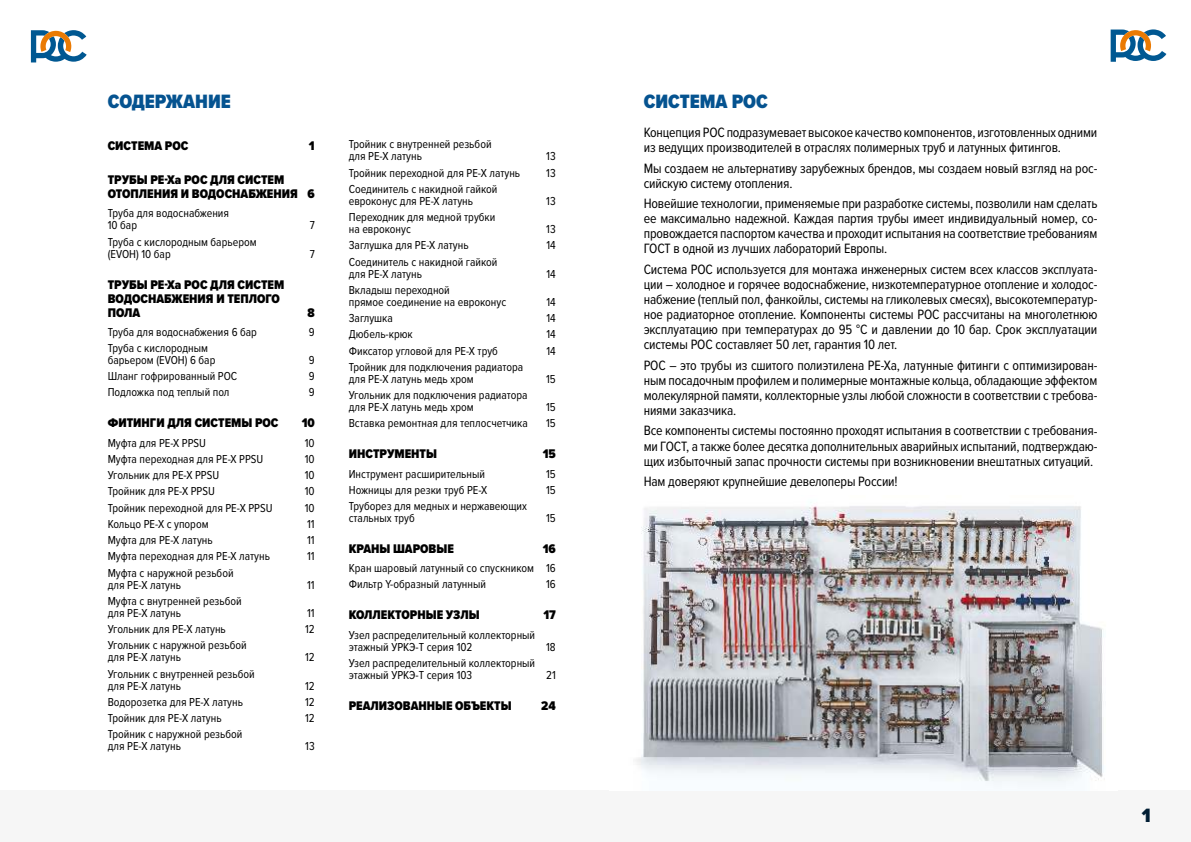
<style>
.page{position:relative;width:1191px;height:842px;background:#fff}
.page>*{position:absolute;margin:0;border:0;box-sizing:border-box;transform-origin:0 0}
.t1{font:900 20px "Proxima Nova Cond";color:#055390}
.t2{font:900 20px "Proxima Nova Cond";color:#001d33}
.t3{font:14px/15px "Proxima Nova Cond";letter-spacing:-.01em;color:#000;text-align:justify}
.t4{font:900 13px/14px "Proxima Nova Cond";color:#000}
.t5{font:12px/12px "Proxima Nova Cond";color:#000}
</style>
<div class="page">
<svg style="left:31px;top:30px;width:56px;height:32px"></svg>
<svg style="left:1110px;top:29px;width:56px;height:33px"></svg>
<div style="left:0;top:791px;width:1191px;height:51px;background:#f6f6f6"></div>
<img style="left:635px;top:502px;width:469px;height:283px">
<h1 class="t1" style="left:108px;top:93px;width:125px">СОДЕРЖАНИЕ</h1>
<p class="t4" style="left:108px;top:139px;width:82px">СИСТЕМА РОС</p>
<p class="t4" style="left:309px;top:139px;width:7px">1</p>
<p class="t4" style="left:108px;top:173px;width:208px">ТРУБЫ PE-Xa POC ДЛЯ СИСТЕМ<br>ОТОПЛЕНИЯ И ВОДОСНАБЖЕНИЯ 6</p>
<p class="t5" style="left:108px;top:208px;width:123px">Труба для водоснабжения<br>10 бар</p>
<p class="t5" style="left:310px;top:220px;width:7px">7</p>
<p class="t5" style="left:108px;top:236px;width:150px">Труба с кислородным барьером (EVOH) 10 бар</p>
<p class="t4" style="left:108px;top:277px;width:178px">ТРУБЫ PE-Xa РОС ДЛЯ СИСТЕМ<br>ВОДОСНАБЖЕНИЯ И ТЕПЛОГО<br>ПОЛА</p>
<p class="t5" style="left:310px;top:248px;width:7px">7</p>
<p class="t4" style="left:307px;top:305px;width:9px">8</p>
<p class="t5" style="left:108px;top:326px;width:151px">Труба для водоснабжения 6 бар</p>
<p class="t5" style="left:309px;top:326px;width:7px">9</p>
<p class="t5" style="left:108px;top:343px;width:109px">Труба с кислородным барьером (EVOH) 6 бар</p>
<p class="t5" style="left:309px;top:355px;width:7px">9</p>
<p class="t5" style="left:108px;top:371px;width:131px">Шланг гофрированный РОС</p>
<p class="t5" style="left:309px;top:371px;width:7px">9</p>
<p class="t5" style="left:108px;top:387px;width:123px">Подложка под теплый пол</p>
<p class="t5" style="left:309px;top:387px;width:7px">9</p>
<p class="t4" style="left:108px;top:416px;width:172px">ФИТИНГИ ДЛЯ СИСТЕМЫ РОС</p>
<p class="t4" style="left:302px;top:416px;width:15px">10</p>
<p class="t5" style="left:108px;top:437px;width:100px">Муфта для PE-X PPSU</p>
<p class="t5" style="left:305px;top:437px;width:11px">10</p>
<p class="t5" style="left:108px;top:453px;width:157px">Муфта переходная для PE-X PPSU</p>
<p class="t5" style="left:305px;top:453px;width:11px">10</p>
<p class="t5" style="left:108px;top:470px;width:113px">Угольник для PE-X PPSU</p>
<p class="t5" style="left:305px;top:470px;width:11px">10</p>
<p class="t5" style="left:108px;top:486px;width:109px">Тройник для PE-X PPSU</p>
<p class="t5" style="left:305px;top:486px;width:11px">10</p>
<p class="t5" style="left:108px;top:502px;width:166px">Тройник переходной для PE-X PPSU</p>
<p class="t5" style="left:305px;top:502px;width:11px">10</p>
<p class="t5" style="left:108px;top:518px;width:102px">Кольцо PE-X с упором</p>
<p class="t5" style="left:307px;top:518px;width:9px">11</p>
<p class="t5" style="left:108px;top:535px;width:106px">Муфта для PE-X латунь</p>
<p class="t5" style="left:307px;top:535px;width:9px">11</p>
<p class="t5" style="left:108px;top:551px;width:164px">Муфта переходная для PE-X латунь</p>
<p class="t5" style="left:307px;top:551px;width:9px">11</p>
<p class="t5" style="left:108px;top:567px;width:127px">Муфта с наружной резьбой для PE-X латунь</p>
<p class="t5" style="left:307px;top:579px;width:9px">11</p>
<p class="t5" style="left:108px;top:595px;width:135px">Муфта с внутренней резьбой для PE-X латунь</p>
<p class="t5" style="left:307px;top:607px;width:9px">11</p>
<p class="t5" style="left:108px;top:624px;width:120px">Угольник для PE-X латунь</p>
<p class="t5" style="left:305px;top:624px;width:11px">12</p>
<p class="t5" style="left:108px;top:640px;width:140px">Угольник с наружной резьбой для PE-X латунь</p>
<p class="t5" style="left:305px;top:652px;width:11px">12</p>
<p class="t5" style="left:108px;top:668px;width:149px">Угольник с внутренней резьбой для PE-X латунь</p>
<p class="t5" style="left:305px;top:680px;width:11px">12</p>
<p class="t5" style="left:108px;top:696px;width:137px">Водорозетка для PE-X латунь</p>
<p class="t5" style="left:305px;top:696px;width:11px">12</p>
<p class="t5" style="left:108px;top:713px;width:115px">Тройник для PE-X латунь</p>
<p class="t5" style="left:305px;top:713px;width:11px">12</p>
<p class="t5" style="left:108px;top:729px;width:136px">Тройник с наружной резьбой для PE-X латунь</p>
<p class="t5" style="left:305px;top:741px;width:11px">13</p>
<p class="t5" style="left:349px;top:139px;width:144px">Тройник с внутренней резьбой для PE-X латунь</p>
<p class="t5" style="left:546px;top:151px;width:11px">13</p>
<p class="t5" style="left:349px;top:167px;width:173px">Тройник переходной для PE-X латунь</p>
<p class="t5" style="left:546px;top:167px;width:11px">13</p>
<p class="t5" style="left:349px;top:183px;width:150px">Соединитель с накидной гайкой евроконус для PE-X латунь</p>
<p class="t5" style="left:546px;top:195px;width:11px">13</p>
<p class="t5" style="left:349px;top:212px;width:148px">Переходник для медной трубки на евроконус</p>
<p class="t5" style="left:546px;top:224px;width:11px">13</p>
<p class="t5" style="left:349px;top:240px;width:121px">Заглушка для PE-X латунь</p>
<p class="t5" style="left:546px;top:240px;width:11px">14</p>
<p class="t5" style="left:349px;top:256px;width:150px">Cоединитель с накидной гайкой для PE-X латунь</p>
<p class="t5" style="left:546px;top:268px;width:11px">14</p>
<p class="t5" style="left:349px;top:284px;width:159px">Вкладыш переходной<br>прямое соединение на евроконус</p>
<p class="t5" style="left:546px;top:296px;width:11px">14</p>
<p class="t5" style="left:349px;top:313px;width:46px">Заглушка</p>
<p class="t5" style="left:546px;top:313px;width:11px">14</p>
<p class="t5" style="left:349px;top:329px;width:66px">Дюбель-крюк</p>
<p class="t5" style="left:546px;top:329px;width:11px">14</p>
<p class="t5" style="left:349px;top:345px;width:151px">Фиксатор угловой для PE-X труб</p>
<p class="t5" style="left:546px;top:345px;width:11px">14</p>
<p class="t5" style="left:349px;top:361px;width:176px">Тройник для подключения радиатора для PE-X латунь медь хром</p>
<p class="t5" style="left:546px;top:373px;width:11px">15</p>
<p class="t5" style="left:349px;top:390px;width:180px">Угольник для подключения радиатора для PE-X латунь медь хром</p>
<p class="t5" style="left:546px;top:402px;width:11px">15</p>
<p class="t5" style="left:349px;top:418px;width:181px">Вставка ремонтная для теплосчетчика</p>
<p class="t5" style="left:546px;top:418px;width:11px">15</p>
<p class="t4" style="left:349px;top:447px;width:90px">ИНСТРУМЕНТЫ</p>
<p class="t4" style="left:543px;top:447px;width:15px">15</p>
<p class="t5" style="left:349px;top:468px;width:138px">Инструмент расширительный</p>
<p class="t5" style="left:546px;top:468px;width:11px">15</p>
<p class="t5" style="left:349px;top:484px;width:140px">Ножницы для резки труб PE-X</p>
<p class="t5" style="left:546px;top:484px;width:11px">15</p>
<p class="t5" style="left:349px;top:501px;width:180px">Труборез для медных и нержавеющих стальных труб</p>
<p class="t5" style="left:546px;top:513px;width:11px">15</p>
<p class="t4" style="left:349px;top:542px;width:107px">КРАНЫ ШАРОВЫЕ</p>
<p class="t4" style="left:543px;top:542px;width:15px">16</p>
<p class="t5" style="left:349px;top:561px;width:208px;line-height:16.2px">Кран шаровый латунный со спускником 16<br>Фильтр Y-образный латунный</p>
<p class="t5" style="left:546px;top:579px;width:11px">16</p>
<p class="t4" style="left:349px;top:608px;width:132px">КОЛЛЕКТОРНЫЕ УЗЛЫ</p>
<p class="t4" style="left:543px;top:608px;width:14px">17</p>
<p class="t5" style="left:349px;top:629px;width:188px">Узел распределительный коллекторный этажный УРКЭ-Т серия 102</p>
<p class="t5" style="left:546px;top:641px;width:11px">18</p>
<p class="t5" style="left:349px;top:657px;width:188px">Узел распределительный коллекторный этажный УРКЭ-Т серия 103</p>
<p class="t5" style="left:546px;top:669px;width:11px">21</p>
<p class="t4" style="left:349px;top:699px;width:164px">РЕАЛИЗОВАННЫЕ ОБЪЕКТЫ</p>
<p class="t4" style="left:541px;top:699px;width:16px">24</p>
<h1 class="t1" style="left:643px;top:93px;width:126px">СИСТЕМА РОС</h1>
<p class="t3" style="left:643px;top:126px;width:455px">Концепция РОС подразумевает высокое качество компонентов, изготовленных одними из ведущих производителей в отраслях полимерных труб и латунных фитингов.</p>
<p class="t3" style="left:643px;top:161px;width:455px">Мы создаем не альтернативу зарубежных брендов, мы создаем новый взгляд на рос&shy;сийскую систему отопления.</p>
<p class="t3" style="left:643px;top:197px;width:455px">Новейшие технологии, применяемые при разработке системы, позволили нам сделать ее максимально надежной. Каждая партия трубы имеет индивидуальный номер, со&shy;провождается паспортом качества и проходит испытания на соответствие требованиям ГОСТ в одной из лучших лабораторий Европы.</p>
<p class="t3" style="left:643px;top:263px;width:455px">Система РОС используется для монтажа инженерных систем всех классов эксплуата&shy;ции – холодное и горячее водоснабжение, низкотемпературное отопление и холодос&shy;набжение (теплый пол, фанкойлы, системы на гликолевых смесях), высокотемператур&shy;ное радиаторное отопление. Компоненты системы РОС рассчитаны на многолетнюю эксплуатацию при температурах до 95 °С и давлении до 10 бар. Срок эксплуатации системы РОС составляет 50 лет, гарантия 10 лет.</p>
<p class="t3" style="left:643px;top:358px;width:455px">РОС – это трубы из сшитого полиэтилена PE-Xa, латунные фитинги с оптимизирован&shy;ным посадочным профилем и полимерные монтажные кольца, обладающие эффектом молекулярной памяти, коллекторные узлы любой сложности в соответствии с требова&shy;ниями заказчика.</p>
<p class="t3" style="left:643px;top:424px;width:455px">Все компоненты системы постоянно проходят испытания в соответствии с требования&shy;ми ГОСТ, а также более десятка дополнительных аварийных испытаний, подтверждаю&shy;щих избыточный запас прочности системы при возникновении внештатных ситуаций.</p>
<p class="t3" style="left:643px;top:475px;width:255px">Нам доверяют крупнейшие девелоперы России!</p>
<h1 class="t2" style="left:1141px;top:807px;width:10px">1</h1>
</div>
